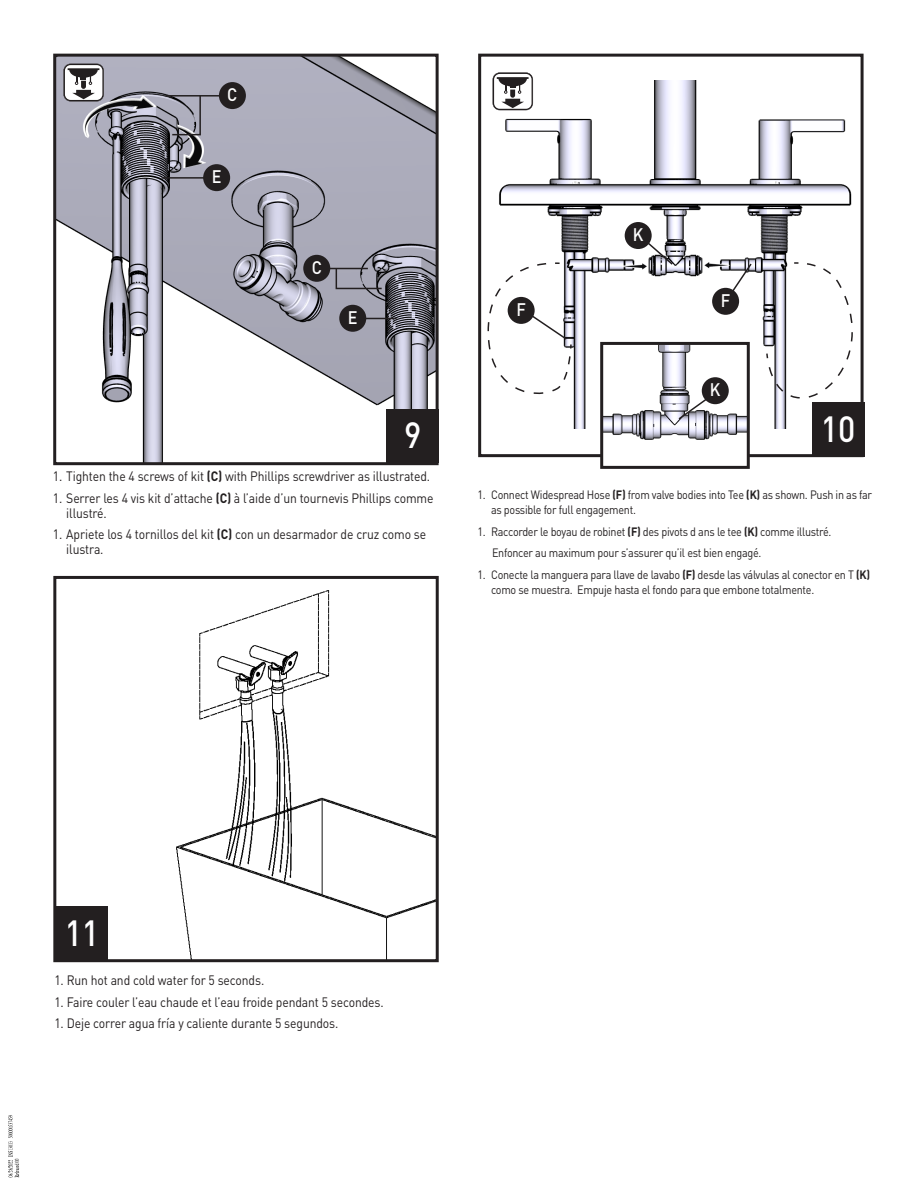
<style>
.page{position:relative;width:918px;height:1188px;background:#fff}
.page>*{position:absolute;margin:0;border:0;box-sizing:border-box;transform-origin:0 0}
.Callout_Circles{font:500 36px "DIN Pro";color:#fff;scale:.9 1}
.Callout_Circles-2{font:500 18px "DIN Pro";color:#fff;scale:.9 1}
.Description_Content{font:13.5px/15px "DIN Pro";letter-spacing:-.01em;color:#231f20;scale:.9 1}
.Description_Content-2{font:12px/15px "DIN Pro";letter-spacing:-.025em;color:#231f20;scale:.9 1}
.s1{font-weight:700}
</style>
<div class="page">
<svg style="left:53px;top:53px;width:386px;height:413px"></svg>
<div style="left:387px;top:409px;width:52px;height:54px;background:#231f20"></div>
<div style="left:219px;top:82px;width:27px;height:27px;background:#231f20;border-radius:50%"></div>
<hr style="left:166px;top:95px;width:57px;height:2px;background:#231f20">
<svg style="left:63px;top:64px;width:41px;height:37px"></svg>
<svg style="left:171px;top:94px;width:31px;height:42px"></svg>
<div style="left:303px;top:255px;width:27px;height:27px;background:#231f20;border-radius:50%"></div>
<hr style="left:326px;top:268px;width:42px;height:1px;background:#231f20">
<svg style="left:335px;top:267px;width:48px;height:23px"></svg>
<div style="left:339px;top:305px;width:27px;height:27px;background:#231f20;border-radius:50%"></div>
<hr style="left:365px;top:318px;width:32px;height:1px;background:#231f20">
<div style="left:203px;top:164px;width:27px;height:27px;background:#231f20;border-radius:50%"></div>
<hr style="left:162px;top:177px;width:44px;height:2px;background:#231f20">
<svg style="left:53px;top:575px;width:386px;height:388px"></svg>
<div style="left:56px;top:906px;width:52px;height:54px;background:#231f20"></div>
<svg style="left:478px;top:53px;width:387px;height:405px"></svg>
<svg style="left:765px;top:262px;width:100px;height:177px"></svg>
<div style="left:812px;top:403px;width:52px;height:54px;background:#231f20"></div>
<svg style="left:493px;top:72px;width:40px;height:38px"></svg>
<svg style="left:599px;top:340px;width:152px;height:129px"></svg>
<div style="left:712px;top:288px;width:27px;height:27px;background:#231f20;border-radius:50%"></div>
<svg style="left:730px;top:262px;width:23px;height:32px"></svg>
<div style="left:625px;top:222px;width:27px;height:27px;background:#231f20;border-radius:50%"></div>
<svg style="left:644px;top:239px;width:30px;height:27px"></svg>
<svg style="left:487px;top:262px;width:85px;height:133px"></svg>
<svg style="left:8px;top:1115px;width:11px;height:62px"></svg>
<p class="Callout_Circles-2" style="left:227px;top:82px;width:13px">C</p>
<p class="Callout_Circles-2" style="left:212px;top:165px;width:12px">E</p>
<p class="Callout_Circles-2" style="left:312px;top:255px;width:13px">C</p>
<p class="Callout_Circles-2" style="left:348px;top:305px;width:12px">E</p>
<p class="Callout_Circles" style="left:404px;top:410px;width:21px">9</p>
<p class="Description_Content" style="left:53px;top:468px;width:421px">1. Tighten the 4 screws of kit <span class="s1">(C)</span> with Phillips screwdriver as illustrated.</p>
<p class="Description_Content" style="left:66px;top:490px;width:410px;text-indent:-13px">1. Serrer les 4 vis kit d’attache <span class="s1">(C)</span> à l’aide d’un tournevis Phillips comme illustré.</p>
<p class="Description_Content" style="left:66px;top:527px;width:402px;text-indent:-13px">1. Apriete los 4 tornillos del kit <span class="s1">(C)</span> con un desarmador de cruz como se ilustra.</p>
<p class="Callout_Circles-2" style="left:516px;top:297px;width:12px">F</p>
<p class="Callout_Circles-2" style="left:633px;top:222px;width:13px">K</p>
<p class="Callout_Circles-2" style="left:721px;top:288px;width:12px">F</p>
<p class="Callout_Circles-2" style="left:710px;top:378px;width:13px">K</p>
<p class="Callout_Circles" style="left:821px;top:405px;width:40px">10</p>
<p class="Description_Content-2" style="left:491px;top:487px;width:425px;text-indent:-14px">1. Connect Widespread Hose <span class="s1">(F)</span> from valve bodies into Tee <span class="s1">(K)</span> as shown. Push in as far as possible for full engagement.</p>
<p class="Description_Content-2" style="left:478px;top:523px;width:395px">1. Raccorder le boyau de robinet <span class="s1">(F)</span> des pivots d ans le tee <span class="s1">(K)</span> comme illustré.</p>
<p class="Description_Content-2" style="left:492px;top:545px;width:301px">Enfoncer au maximum pour s’assurer qu’il est bien engagé.</p>
<p class="Description_Content-2" style="left:491px;top:567px;width:423px;text-indent:-14px">1. Conecte la manguera para llave de lavabo <span class="s1">(F)</span> desde las válvulas al conector en T <span class="s1">(K) </span>como se muestra. Empuje hasta el fondo para que embone totalmente.</p>
<p class="Callout_Circles" style="left:65px;top:908px;width:40px">11</p>
<p class="Description_Content" style="left:54px;top:972px;width:235px">1. Run hot and cold water for 5 seconds.</p>
<p class="Description_Content" style="left:54px;top:994px;width:367px">1. Faire couler l’eau chaude et l’eau froide pendant 5 secondes.</p>
<p class="Description_Content" style="left:54px;top:1015px;width:317px">1. Deje correr agua fría y caliente durante 5 segundos.</p>
</div>
